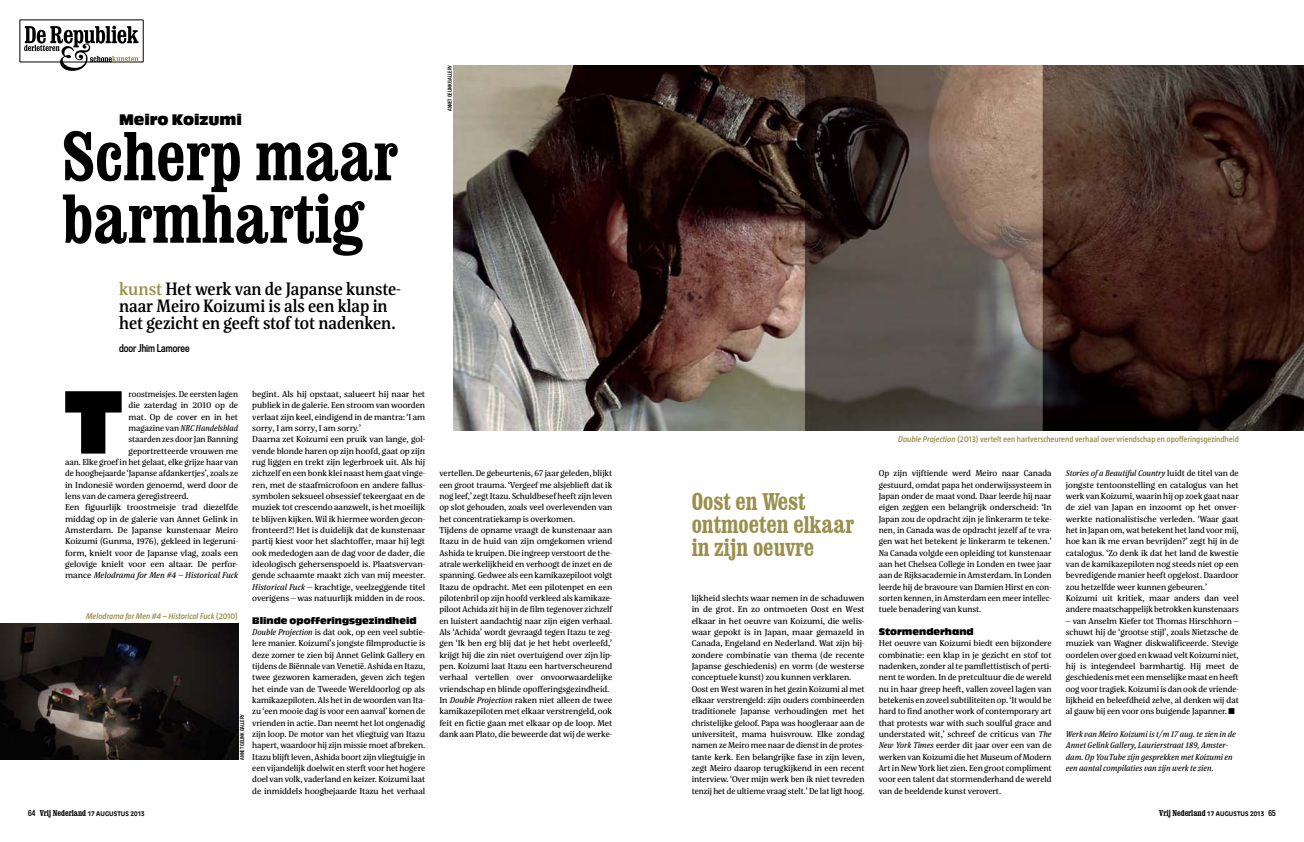
<style>
.page{position:relative;width:1304px;height:842px;background:#fff}
.page>*{position:absolute;margin:0;border:0;box-sizing:border-box;transform-origin:0 0}
.t1{font:93.5px "Antique Oli Com";color:#000}
.t2{font:700 condensed 68.1px/62.5px "Clarendon BT";color:#000}
.t3{font:700 condensed 24px/22.7px "Clarendon BT";color:#9a8f4d}
.t4{font:600 18px/17px "Floris JW04";color:#000}
.t5{font:16px "Antique Oli Com";color:#000}
.t6{font:10px "Antique Oli Com";color:#000}
.t7{font:10px "Titling Gothic FB Cond Standard";color:#000}
.t8{font:8.5px/11.3px "Floris Text 15 Plus 1";letter-spacing:-.005em;color:#000;text-align:justify}
.t9{font:8.5px/11.3px "Floris Text Italic Plus";letter-spacing:-.005em;color:#000}
.t10{font:600 8.5px "Taz";color:#9a8f4d}
.t11{font:8.5px/11.3px "Floris Text 15 Plus 1";letter-spacing:-.005em;color:#000;text-align:justify;scale:.96 1}
.t12{font:italic 600 8.5px "Taz";color:#9a8f4d}
.t13{font:8.5px "Floris Text Italic Plus";letter-spacing:-.005em;color:#000;scale:.96 1}
.t14{font:700 6.2px "Antique Olive Std";letter-spacing:.01em;color:#000}
.t15{font:5px "Titling Gothic FB Cond Standard";color:#000}
.s1{color:#9a8f4d}
.s2{font-family:"Floris Text Italic Plus"}
.s3{font-family:"Floris Text 15 Plus 1"}
.s4{font-style:normal}
.s5{font-style:italic}
.s6{font-family:"Titling Gothic FB Cond Standard";font-weight:400;font-size:7.5px}
.s7{font-family:"Clarendon BT";font-stretch:condensed;font-size:8.5px}
</style>
<div class="page">
<img style="left:0;top:624px;width:238px;height:136px">
<div style="left:20px;top:20px;width:123px;height:42px;border:1px solid #000"></div>
<svg style="left:24px;top:26px;width:115px;height:45px"></svg>
<img style="left:454px;top:65px;width:850px;height:366px">
<h3 class="t5" style="left:119px;top:111px;width:124px">Meiro Koizumi</h3>
<h2 class="t2" style="left:62px;top:124px;width:337px">Scherp maar barmhartig</h2>
<h3 class="t4" style="left:119px;top:280px;width:284px"><span class="s1">kunst</span> Het werk van de Japanse kunste&shy;naar Meiro Koizumi is als een klap in het gezicht en geeft stof tot nadenken.</h3>
<p class="t7" style="left:119px;top:342px;width:72px">door Jhim Lamoree</p>
<p class="t8" style="left:252px;top:388px;width:174px;text-align:left">begint. Als hij opstaat, salueert hij naar het publiek in de galerie. Een stroom van woorden verlaat zijn keel, eindigend in de mantra: ‘I am sorry, I am sorry, I am sorry.’<br>Daarna zet Koizumi een pruik van lange, gol&shy;vende blonde haren op zijn hoofd, gaat op zijn rug liggen en trekt zijn legerbroek uit. Als hij zichzelf en een bonk klei naast hem gaat vinge&shy;ren, met de staafmicrofoon en andere fallus&shy;symbolen seksueel obsessief tekeergaat en de muziek tot crescendo aanzwelt, is het moeilijk te blijven kijken. Wil ik hiermee worden gecon&shy;fronteerd?! Het is duidelijk dat de kunstenaar partij kiest voor het slachtoffer, maar hij legt ook mededogen aan de dag voor de dader, die ideologisch gehersenspoeld is. Plaatsvervan&shy;gende schaamte maakt zich van mij meester.<br><span class="s2">Historical Fuck</span> – krachtige, veelzeggende titel overigens – was natuurlijk midden in de roos.</p>
<p class="t6" style="left:252px;top:615px;width:166px">Blinde opofferingsgezindheid</p>
<p class="t8" style="left:252px;top:626px;width:174px"><span class="s2">Double Projection</span> is dat ook, op een veel subtie&shy;lere manier. Koizumi’s jongste filmproductie is deze zomer te zien bij Annet Gelink Gallery en tijdens de Biënnale van Venetië. Ashida en Itazu, twee gezworen kameraden, geven zich tegen het einde van de Tweede Wereldoorlog op als kamikazepiloten. Als het in de woorden van Ita&shy;zu ‘een mooie dag is voor een aanval’ komen de vrienden in actie. Dan neemt het lot ongenadig zijn loop. De motor van het vliegtuig van Itazu hapert, waardoor hij zijn missie moet afbreken.<br>Itazu blijft leven, Ashida boort zijn vliegtuigje in een vijandelijk doelwit en sterft voor het hogere doel van volk, vaderland en keizer. Koizumi laat de inmiddels hoogbejaarde Itazu het verhaal</p>
<p class="t11" style="left:129px;top:388px;width:116px">roostmeisjes. De eersten lagen die zaterdag in 2010 op de mat. Op de cover en in het</p>
<p class="t13" style="left:129px;top:423px;width:116px"><span class="s3">magazine van</span> NRC Handelsblad</p>
<p class="t11" style="left:129px;top:434px;width:116px">staarden zes door Jan Banning</p>
<p class="t8" style="left:129px;top:445px;width:111px">geportretteerde vrouwen me</p>
<p class="t8" style="left:65px;top:456px;width:174px">aan. Elke groef in het gelaat, elke grijze haar van</p>
<p class="t8" style="left:65px;top:468px;width:174px">de hoogbejaarde ‘Japanse afdankertjes’, zoals ze</p>
<p class="t8" style="left:65px;top:479px;width:174px">in Indonesië worden genoemd, werd door de</p>
<p class="t8" style="left:65px;top:490px;width:125px">lens van de camera geregistreerd.</p>
<p class="t8" style="left:65px;top:502px;width:174px">Een figuurlijk troostmeisje trad diezelfde</p>
<p class="t8" style="left:65px;top:513px;width:174px">middag op in de galerie van Annet Gelink in</p>
<p class="t8" style="left:65px;top:524px;width:174px">Amsterdam. De Japanse kunstenaar Meiro</p>
<p class="t8" style="left:65px;top:536px;width:174px">Koizumi (Gunma, 1976), gekleed in legeruni-</p>
<p class="t8" style="left:65px;top:547px;width:174px">form, knielt voor de Japanse vlag, zoals een</p>
<p class="t8" style="left:65px;top:558px;width:174px">gelovige knielt voor een altaar. De perfor-</p>
<p class="t9" style="left:65px;top:570px;width:174px"><span class="s3">mance</span> Melodrama for Men #4 – Historical Fuck</p>
<h1 class="t1" style="left:63px;top:370px;width:62px">T</h1>
<p class="t12" style="left:86px;top:611px;width:153px">Melodrama for Men #4 – Historical Fuck <span class="s4">(2010)</span></p>
<p class="t15" style="left:239px;top:760px;width:47px;rotate:-90deg">Annet Gelink Gallery</p>
<p class="t15" style="left:447px;top:111px;width:47px;rotate:-90deg">Annet Gelink Gallery</p>
<p class="t8" style="left:439px;top:468px;width:174px;text-align:left">vertellen. De gebeurtenis, 67 jaar geleden, blijkt een groot trauma. ‘Vergeef me alsjeblieft dat ik nog leef,’ zegt Itazu. Schuldbesef heeft zijn leven op slot gehouden, zoals veel overlevenden van het concentratiekamp is overkomen.<br>Tijdens de opname vraagt de kunstenaar aan Itazu in de huid van zijn omgekomen vriend Ashida te kruipen. Die ingreep verstoort de the&shy;atrale werkelijkheid en verhoogt de inzet en de spanning. Gedwee als een kamikazepiloot volgt Itazu de opdracht. Met een pilotenpet en een pilotenbril op zijn hoofd verkleed als kamikaze&shy;piloot Achida zit hij in de film tegenover zichzelf en luistert aandachtig naar zijn eigen verhaal.<br>Als ‘Achida’ wordt gevraagd tegen Itazu te zeg&shy;gen ‘Ik ben erg blij dat je het hebt overleefd,’ krijgt hij die zin niet overtuigend over zijn lip&shy;pen. Koizumi laat Itazu een hartverscheurend verhaal vertellen over onvoorwaardelijke vriendschap en blinde opofferingsgezindheid.<br>In <span class="s2">Double Projection</span> raken niet alleen de twee kamikazepiloten met elkaar verstrengeld, ook feit en fictie gaan met elkaar op de loop. Met dank aan Plato, die beweerde dat wij de werke-</p>
<h3 class="t3" style="left:692px;top:490px;width:164px">Oost en West ontmoeten elkaar in zijn oeuvre</h3>
<p class="t8" style="left:692px;top:592px;width:174px;text-align:left">lijkheid slechts waar nemen in de schaduwen in de grot. En zo ontmoeten Oost en West elkaar in het oeuvre van Koizumi, die welis&shy;waar gepokt is in Japan, maar gemazeld in Canada, Engeland en Nederland. Wat zijn bij&shy;zondere combinatie van thema (de recente Japanse geschiedenis) en vorm (de westerse conceptuele kunst) zou kunnen verklaren.<br>Oost en West waren in het gezin Koizumi al met elkaar verstrengeld: zijn ouders combineerden traditionele Japanse verhoudingen met het christelijke geloof. Papa was hoogleraar aan de universiteit, mama huisvrouw. Elke zondag namen ze Meiro mee naar de dienst in de protes&shy;tante kerk. Een belangrijke fase in zijn leven, zegt Meiro daarop terugkijkend in een recent interview. ‘Over mijn werk ben ik niet tevreden tenzij het de ultieme vraag stelt.’ De lat ligt hoog.</p>
<p class="t10" style="left:898px;top:435px;width:342px"><span class="s5">Double Projection</span> (2013) vertelt een hartverscheurend verhaal over vriendschap en opofferingsgezindheid</p>
<p class="t8" style="left:879px;top:468px;width:174px">Op zijn vijftiende werd Meiro naar Canada gestuurd, omdat papa het onderwijssysteem in Japan onder de maat vond. Daar leerde hij naar eigen zeggen een belangrijk onderscheid: ‘In Japan zou de opdracht zijn je linkerarm te teke&shy;nen, in Canada was de opdracht jezelf af te vra&shy;gen wat het betekent je linkerarm te tekenen.’ Na Canada volgde een opleiding tot kunstenaar aan het Chelsea College in Londen en twee jaar aan de Rijksacademie in Amsterdam. In Londen leerde hij de bravoure van Damien Hirst en con&shy;sorten kennen, in Amsterdam een meer intellec&shy;tuele benadering van kunst.</p>
<p class="t6" style="left:879px;top:626px;width:96px">Stormenderhand</p>
<p class="t8" style="left:879px;top:638px;width:174px">Het oeuvre van Koizumi biedt een bijzondere combinatie: een klap in je gezicht en stof tot nadenken, zonder al te pamflettistisch of perti&shy;nent te worden. In de pretcultuur die de wereld nu in haar greep heeft, vallen zoveel lagen van betekenis en zoveel subtiliteiten op. ‘It would be hard to find another work of contemporary art that protests war with such soulful grace and understated wit,’ schreef de criticus van <span class="s2">The New York Times</span> eerder dit jaar over een van de werken van Koizumi die het Museum of Modern Art in New York liet zien. Een groot compliment voor een talent dat stormenderhand de wereld van de beeldende kunst verovert.</p>
<p class="t9" style="left:1066px;top:468px;width:174px">Stories of a Beautiful Country <span class="s3">luidt de titel van de</span></p>
<p class="t8" style="left:1066px;top:479px;width:174px;text-align:left">jongste tentoonstelling en catalogus van het werk van Koizumi, waarin hij op zoek gaat naar de ziel van Japan en inzoomt op het onver&shy;werkte nationalistische verleden. ‘Waar gaat het in Japan om, wat betekent het land voor mij, hoe kan ik me ervan bevrijden?’ zegt hij in de catalogus. ‘Zo denk ik dat het land de kwestie van de kamikazepiloten nog steeds niet op een bevredigende manier heeft opgelost. Daardoor zou hetzelfde weer kunnen gebeuren.’ Koizumi uit kritiek, maar anders dan veel andere maatschappelijk betrokken kunstenaars</p>
<p class="t8" style="left:1066px;top:615px;width:174px">– van Anselm Kiefer tot Thomas Hirschhorn – schuwt hij de ‘grootse stijl’, zoals Nietzsche de muziek van Wagner diskwalificeerde. Stevige oordelen over goed en kwaad velt Koizumi niet, hij is integendeel barmhartig. Hij meet de geschiedenis met een menselijke maat en heeft oog voor tragiek. Koizumi is dan ook de vriende&shy;lijkheid en beleefdheid zelve, al denken wij dat al gauw bij een voor ons buigende Japanner. ■</p>
<p class="t9" style="left:1066px;top:728px;width:172px">Werk van Meiro Koizumi is t/m 17 aug. te zien in de Annet Gelink Gallery, Laurierstraat 189, Amster&shy;dam. Op YouTube zijn gesprekken met Koizumi en een aantal compilaties van zijn werk te zien.</p>
<p class="t14" style="left:28px;top:810px;width:118px"><span class="s6">64</span> <span class="s7">Vrij Nederland</span> 17 AUGUSTUS 2013</p>
<p class="t14" style="left:1159px;top:810px;width:118px"><span class="s7">Vrij Nederland</span> 17 AUGUSTUS 2013 <span class="s6">65</span></p>
</div>
